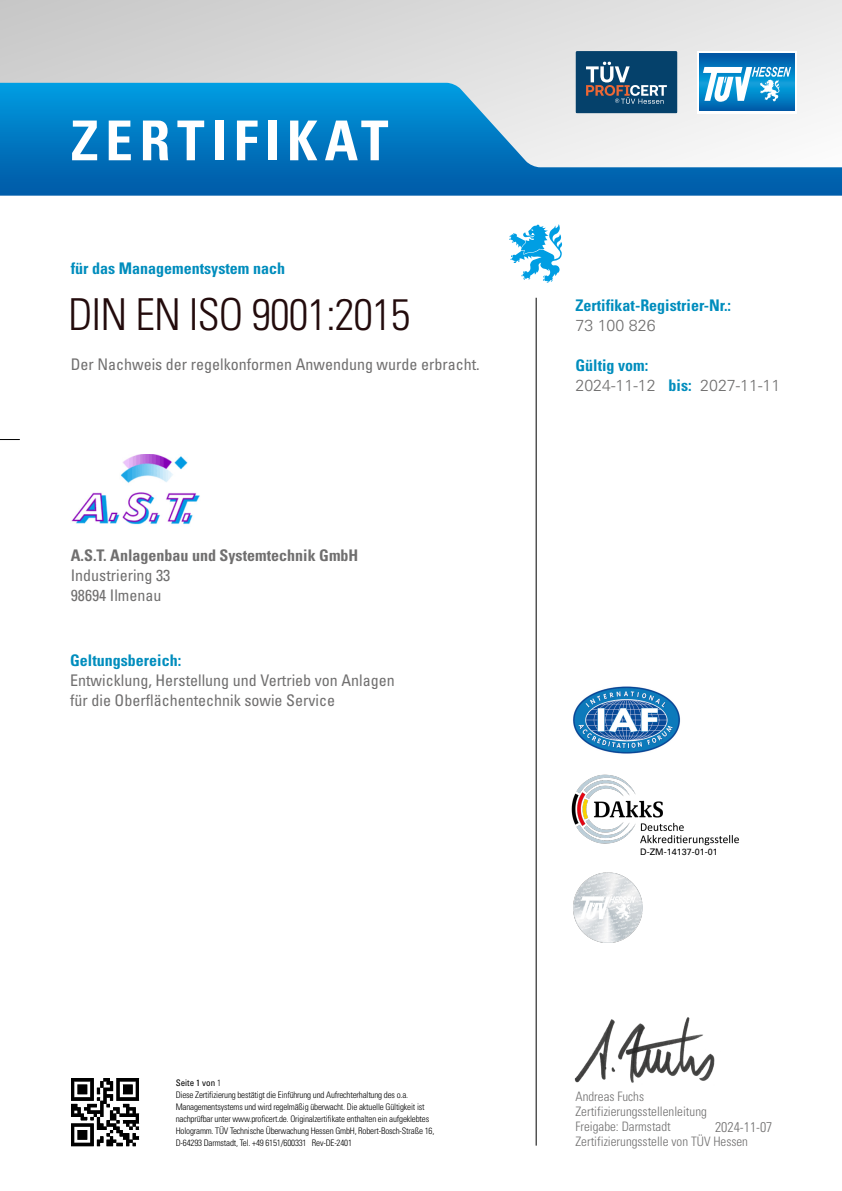
<style>
.page{position:relative;width:842px;height:1191px;background:#fff}
.page>*{position:absolute;margin:0;border:0;box-sizing:border-box;transform-origin:0 0}
.t1{font:700 condensed 55px "Univers";letter-spacing:.125em;color:#fff}
.t2{font:300 condensed 44px "Univers";letter-spacing:-.02em;color:#230b0c}
.t3{font:condensed 16px/20px "Univers";color:#706f6f}
.t4{font:700 condensed 16px "Univers";color:#008dbd}
.t5{font:700 condensed 16px "Univers";color:#706f6f}
.t6{font:300 16px "Univers";color:#706f6f}
.t7{font:300 condensed 14px "Univers";color:#706f6f}
.t8{font:300 condensed 13px/15.1px "Univers";color:#706f6f}
.t9{font:300 condensed 9px/12px "Univers";letter-spacing:-.02em;color:#000}
.t10{font:9px "Univers";color:#000}
.s1{font-weight:400}
</style>
<div class="page">
<div style="left:0;top:0;width:842px;height:170px;background:linear-gradient(to right,#cacbcb,#ececec)"></div>
<hr style="left:536px;top:298px;width:1px;height:847px;background:#000">
<svg style="left:0;top:83px;width:842px;height:113px"></svg>
<svg style="left:509px;top:224px;width:53px;height:59px"></svg>
<svg style="left:0;top:439px;width:20px;height:1px"></svg>
<img style="left:572px;top:774px;width:167px;height:71px">
<img style="left:573px;top:686px;width:107px;height:68px">
<img style="left:573px;top:872px;width:70px;height:70px">
<svg style="left:697px;top:51px;width:100px;height:62px"></svg>
<svg style="left:700px;top:54px;width:94px;height:57px"></svg>
<svg style="left:703px;top:67px;width:88px;height:35px"></svg>
<svg style="left:575px;top:51px;width:102px;height:62px"></svg>
<img style="left:71px;top:1078px;width:69px;height:69px">
<img style="left:574px;top:1017px;width:141px;height:66px">
<img style="left:71px;top:455px;width:129px;height:70px">
<h1 class="t1" style="left:71px;top:107px;width:319px">ZERTIFIKAT</h1>
<h3 class="t4" style="left:71px;top:258px;width:216px">für das Managementsystem nach</h3>
<h2 class="t2" style="left:68px;top:288px;width:344px">DIN EN ISO 9001:2015</h2>
<h3 class="t3" style="left:71px;top:354px;width:410px">Der Nachweis der regelkonformen Anwendung wurde erbracht.</h3>
<h3 class="t5" style="left:71px;top:546px;width:289px">A.S.T. Anlagenbau und Systemtechnik GmbH</h3>
<h3 class="t3" style="left:71px;top:565px;width:101px">Industriering 33<br>98694 Ilmenau</h3>
<h3 class="t4" style="left:70px;top:651px;width:113px">Geltungsbereich:</h3>
<h3 class="t3" style="left:70px;top:670px;width:326px">Entwicklung, Herstellung und Vertrieb von Anlagen für die Oberflächentechnik sowie Service</h3>
<p class="t9" style="left:176px;top:1077px;width:260px"><span class="s1">Seite 1 von</span> 1<br>Diese Zertifizierung bestätigt die Einführung und Aufrechterhaltung des o.a.<br>Managementsystems und wird regelmäßig überwacht. Die aktuelle Gültigkeit ist nachprüfbar unter www.proficert.de. Originalzertifikate enthalten ein aufgeklebtes Hologramm. TÜV Technische Überwachung Hessen GmbH, Robert-Bosch-Straße 16, D-64293 Darmstadt, Tel. +49 6151/600331 Rev-DE-2401</p>
<h3 class="t4" style="left:575px;top:295px;width:157px">Zertifikat-Registrier-Nr.:</h3>
<h3 class="t6" style="left:575px;top:315px;width:82px">73 100 826</h3>
<h3 class="t4" style="left:575px;top:355px;width:74px">Gültig vom:</h3>
<h3 class="t4" style="left:669px;top:375px;width:25px">bis:</h3>
<h3 class="t6" style="left:575px;top:375px;width:82px">2024-11-12</h3>
<h3 class="t6" style="left:700px;top:375px;width:82px">2027-11-11</h3>
<p class="t10" style="left:640px;top:846px;width:79px">D-ZM-14137-01-01</p>
<h3 class="t8" style="left:575px;top:1088px;width:174px">Andreas Fuchs<br>Zertifizierungsstellenleitung<br>Freigabe: Darmstadt<br>Zertifizierungsstelle von TÜV Hessen</h3>
<h3 class="t7" style="left:715px;top:1118px;width:59px">2024-11-07</h3>
</div>
